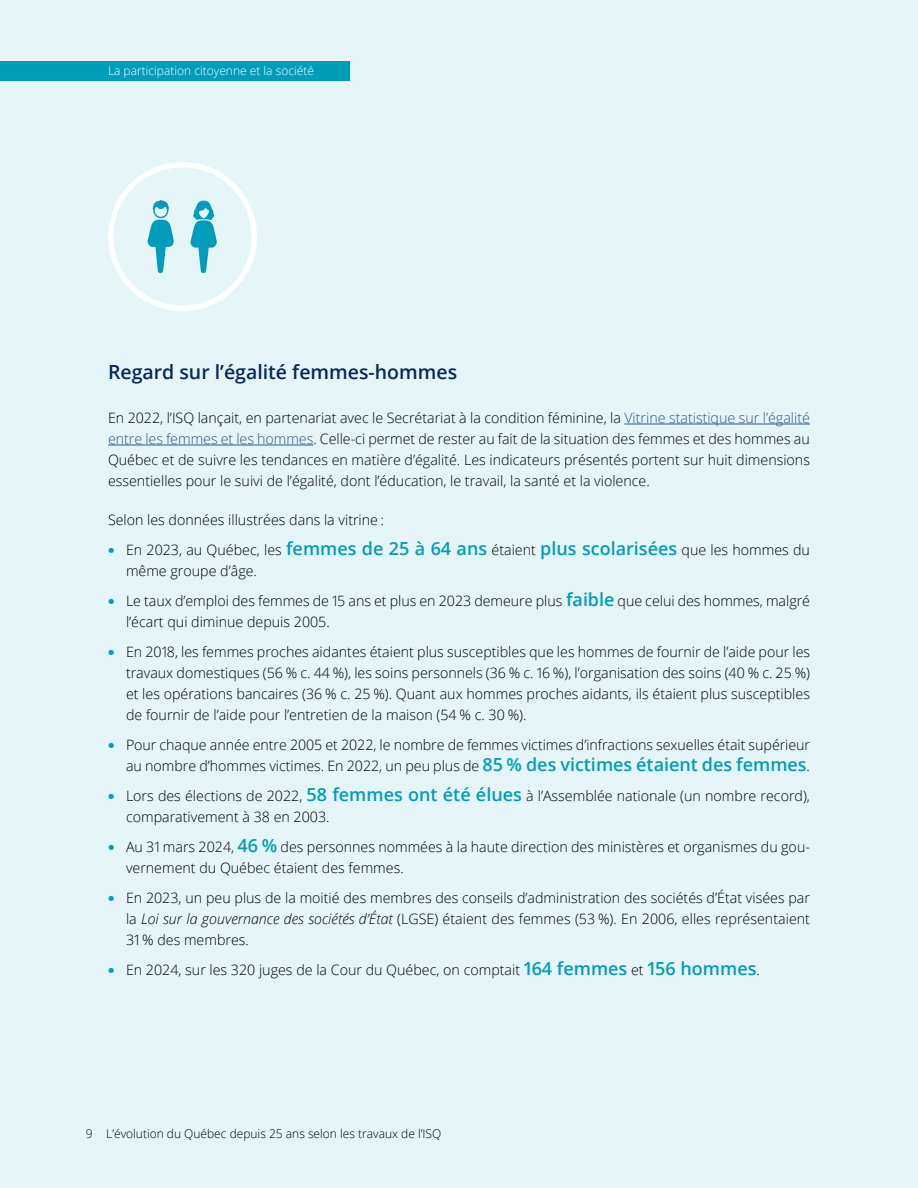
<style>
.page{position:relative;width:918px;height:1188px;background:#e6f5f8}
.page>*{position:absolute;margin:0;border:0;box-sizing:border-box;transform-origin:0 0}
.Titre_02{font:600 19.5px "Open Sans";color:#052b56}
.Texte_courant{font:300 14.25px/21px "Open Sans";color:#000}
.t1{font:300 12px "Open Sans";color:#000}
.t2{font:300 12px "Open Sans";color:#fff}
.s1{color:#245897}
.s2{font-weight:600;font-size:18px;color:#009dba}
.s3{font-style:italic}
</style>
<div class="page">
<div style="left:0;top:61px;width:350px;height:20px;background:#009dba"></div>
<hr style="left:624px;top:424px;width:186px;height:1px;background:#245897">
<hr style="left:108px;top:445px;width:205px;height:1px;background:#245897">
<div style="left:108px;top:162px;width:149px;height:149px;border:5px solid #fff;border-radius:50%"></div>
<svg style="left:191px;top:200px;width:26px;height:73px"></svg>
<svg style="left:148px;top:200px;width:26px;height:73px"></svg>
<p class="t2" style="left:108px;top:62px;width:207px">La participation citoyenne et la société</p>
<h2 class="Titre_02" style="left:108px;top:359px;width:351px">Regard sur l’égalité femmes-hommes</h2>
<p class="Texte_courant" style="left:108px;top:407px;width:704px;text-align:justify">En 2022, l’ISQ lançait, en partenariat avec le Secrétariat à la condition féminine, la <span class="s1">Vitrine statistique sur l’égalité entre les femmes et les hommes</span>. Celle-ci permet de rester au fait de la situation des femmes et des hommes au Québec et de suivre les tendances en matière d’égalité. Les indicateurs présentés portent sur huit dimensions essentielles pour le suivi de l’égalité, dont l’éducation, le travail, la santé et la violence.</p>
<p class="Texte_courant" style="left:108px;top:509px;width:278px">Selon les données illustrées dans la vitrine :</p>
<p class="Texte_courant" style="left:126px;top:539px;width:685px">En 2023, au Québec, les <span class="s2">femmes de 25 à 64 ans</span> étaient <span class="s2">plus scolarisées</span> que les hommes du même groupe d’âge.</p>
<p class="Texte_courant" style="left:126px;top:590px;width:686px">Le taux d’emploi des femmes de 15 ans et plus en 2023 demeure plus <span class="s2">faible</span> que celui des hommes, malgré l’écart qui diminue depuis 2005.</p>
<p class="Texte_courant" style="left:126px;top:641px;width:686px;text-align:justify">En 2018, les femmes proches aidantes étaient plus susceptibles que les hommes de fournir de l’aide pour les travaux domestiques (56 % c. 44 %), les soins personnels (36 % c. 16 %), l’organisation des soins (40 % c. 25 %) et les opérations bancaires (36 % c. 25 %). Quant aux hommes proches aidants, ils étaient plus susceptibles de fournir de l’aide pour l’entretien de la maison (54 % c. 30 %).</p>
<p class="Texte_courant" style="left:126px;top:734px;width:686px">Pour chaque année entre 2005 et 2022, le nombre de femmes victimes d’infractions sexuelles était supérieur au nombre d’hommes victimes. En 2022, un peu plus de <span class="s2">85 % des victimes étaient des femmes</span>.</p>
<p class="Texte_courant" style="left:126px;top:785px;width:685px">Lors des élections de 2022, <span class="s2">58 femmes ont été élues</span> à l’Assemblée nationale (un nombre record), comparativement à 38 en 2003.</p>
<p class="Texte_courant" style="left:126px;top:836px;width:686px">Au 31 mars 2024, <span class="s2">46 %</span> des personnes nommées à la haute direction des ministères et organismes du gou&shy;vernement du Québec étaient des femmes.</p>
<p class="Texte_courant" style="left:126px;top:887px;width:686px;text-align:justify">En 2023, un peu plus de la moitié des membres des conseils d’administration des sociétés d’État visées par la <span class="s3">Loi sur la gouvernance des sociétés d’État</span> (LGSE) étaient des femmes (53 %). En 2006, elles représentaient 31 % des membres.</p>
<p class="Texte_courant" style="left:126px;top:959px;width:635px">En 2024, sur les 320 juges de la Cour du Québec, on comptait <span class="s2">164 femmes</span> et <span class="s2">156 hommes</span>.</p>
<p class="t1" style="left:86px;top:1125px;width:357px">9 L’évolution du Québec depuis 25 ans selon les travaux de l’ISQ</p>
</div>
